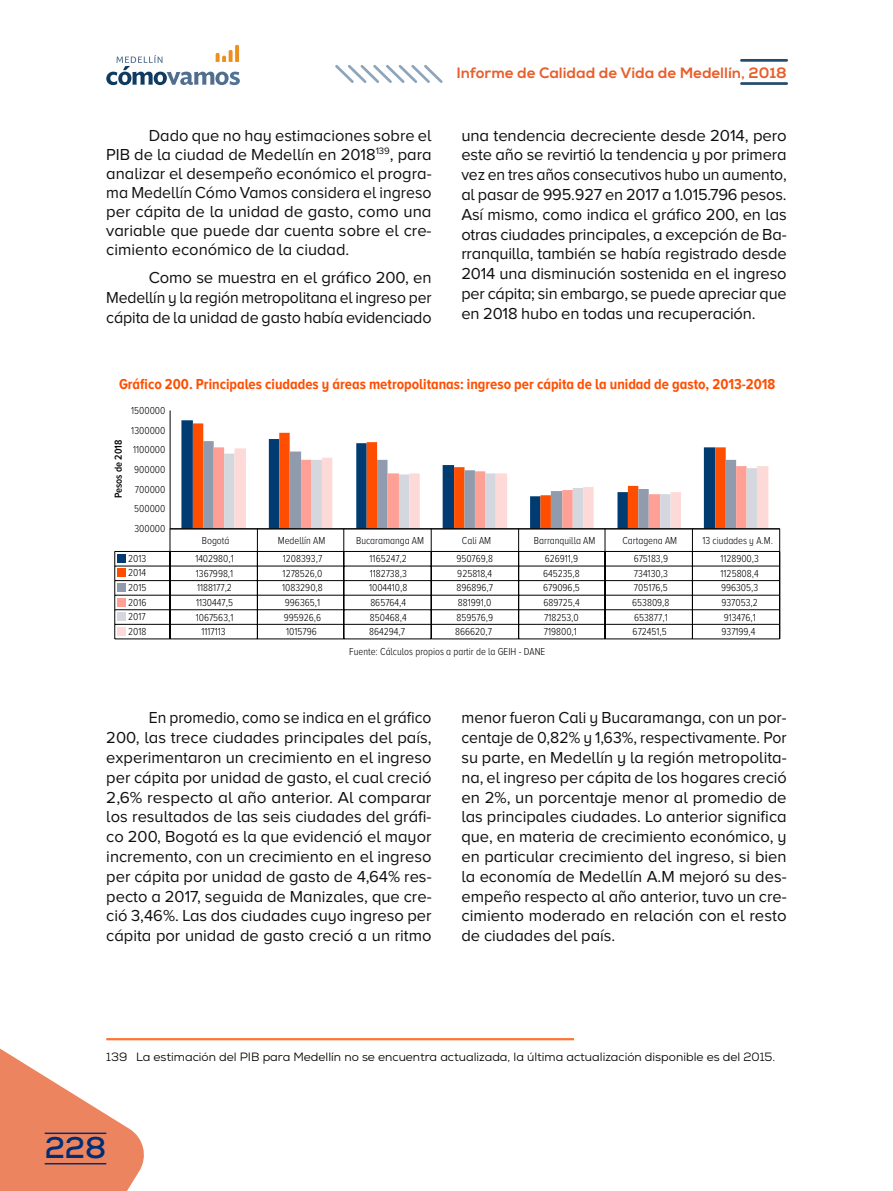
<style>
.page{position:relative;width:893px;height:1191px;background:#fff}
.page>*{position:absolute;margin:0;border:0;box-sizing:border-box;transform-origin:0 0}
.t1{font:700 30px "Nexa";color:#002d74}
.t2{font:16.5px/19.8px "Proxima Nova A";color:#0f0f0f;text-align:justify}
.t3{font:16.5px/19.8px "Proxima Nova A";color:#0f0f0f;text-align:justify;scale:.95 1}
.t4{font:700 15px "Proxima Nova A Cond";color:#ff4e00}
.t5{font:800 15px "Nexa";color:#e75f2c}
.t6{font:12px "Nexa";color:#000}
.t7{font:300 10.5px "Proxima Nova A Cond";color:#000}
.t8{font:600 10.5px "Proxima Nova A Cond";color:#000}
</style>
<div class="page">
<svg style="left:335px;top:65px;width:108px;height:18px"></svg>
<hr style="left:741px;top:59px;width:46px;height:3px;background:#0e3b5f">
<hr style="left:741px;top:82px;width:46px;height:3px;background:#0e3b5f">
<svg style="left:106px;top:45px;width:134px;height:40px"></svg>
<svg style="left:0;top:1048px;width:144px;height:143px"></svg>
<hr style="left:45px;top:1163px;width:61px;height:1px;background:#002d74">
<hr style="left:45px;top:1132px;width:61px;height:2px;background:#002d74">
<svg style="left:181px;top:420px;width:12px;height:108px"></svg>
<svg style="left:193px;top:423px;width:97px;height:105px"></svg>
<svg style="left:203px;top:441px;width:175px;height:87px"></svg>
<svg style="left:214px;top:447px;width:512px;height:81px"></svg>
<svg style="left:234px;top:448px;width:534px;height:80px"></svg>
<hr style="left:170px;top:410px;width:1px;height:119px;background:#000">
<hr style="left:170px;top:528px;width:610px;height:1px;background:#000">
<hr style="left:115px;top:551px;width:665px;height:1px;background:#000">
<div style="left:117px;top:554px;width:9px;height:8px;background:#003b71"></div>
<hr style="left:115px;top:565px;width:665px;height:1px;background:#000">
<div style="left:117px;top:568px;width:9px;height:9px;background:#ff4e00"></div>
<hr style="left:115px;top:580px;width:665px;height:1px;background:#000">
<div style="left:117px;top:583px;width:9px;height:8px;background:#909bad"></div>
<hr style="left:115px;top:595px;width:665px;height:1px;background:#000">
<div style="left:117px;top:598px;width:9px;height:8px;background:#fea095"></div>
<hr style="left:115px;top:609px;width:665px;height:1px;background:#000">
<div style="left:117px;top:612px;width:9px;height:9px;background:#d4d8de"></div>
<hr style="left:115px;top:624px;width:665px;height:1px;background:#000">
<svg style="left:114px;top:551px;width:1px;height:88px"></svg>
<hr style="left:115px;top:638px;width:665px;height:1px;background:#000">
<svg style="left:170px;top:528px;width:1px;height:110px"></svg>
<svg style="left:224px;top:453px;width:533px;height:186px"></svg>
<svg style="left:779px;top:528px;width:1px;height:110px"></svg>
<div style="left:117px;top:627px;width:9px;height:8px;background:#fddad7"></div>
<hr style="left:106px;top:1038px;width:468px;height:1px;background:#ff5200">
<hr style="left:106px;top:1039px;width:468px;height:1px;background:#ff5200">
<p class="t2" style="left:106px;top:125px;width:327px;line-height:19px;text-indent:43px">Dado que no hay estimaciones sobre el PIB de la ciudad de Medellín en 2018<sup>139</sup>, para analizar el desempeño económico el progra&shy;ma Medellín Cómo Vamos considera el ingreso per cápita de la unidad de gasto, como una variable que puede dar cuenta sobre el cre&shy;cimiento económico de la ciudad.</p>
<p class="t2" style="left:106px;top:268px;width:327px;text-indent:43px">Como se muestra en el gráfico 200, en Medellín y la región metropolitana el ingreso per cápita de la unidad de gasto había evidenciado</p>
<p class="t5" style="left:456px;top:63px;width:332px">Informe de Calidad de Vida de Medellín, 2018</p>
<p class="t2" style="left:461px;top:125px;width:327px">una tendencia decreciente desde 2014, pero este año se revirtió la tendencia y por primera vez en tres años consecutivos hubo un aumento, al pasar de 995.927 en 2017 a 1.015.796 pesos.<br>Así mismo, como indica el gráfico 200, en las otras ciudades principales, a excepción de Ba&shy;rranquilla, también se había registrado desde 2014 una disminución sostenida en el ingreso per cápita; sin embargo, se puede apreciar que en 2018 hubo en todas una recuperación.</p>
<p class="t4" style="left:119px;top:375px;width:658px">Gráfico 200. Principales ciudades y áreas metropolitanas: ingreso per cápita de la unidad de gasto, 2013-2018</p>
<p class="t7" style="left:131px;top:404px;width:36px">1500000</p>
<p class="t8" style="left:112px;top:498px;width:60px;rotate:-90deg">Pesos de 2018</p>
<p class="t7" style="left:131px;top:424px;width:36px">1300000</p>
<p class="t7" style="left:133px;top:444px;width:34px">1100000</p>
<p class="t7" style="left:134px;top:464px;width:33px">900000</p>
<p class="t7" style="left:135px;top:483px;width:32px">700000</p>
<p class="t7" style="left:134px;top:503px;width:33px">500000</p>
<p class="t7" style="left:134px;top:523px;width:33px">300000</p>
<p class="t7" style="left:202px;top:534px;width:29px">Bogotá</p>
<p class="t7" style="left:278px;top:534px;width:49px">Medellín AM</p>
<p class="t7" style="left:356px;top:534px;width:69px">Bucaramanga AM</p>
<p class="t7" style="left:462px;top:534px;width:31px">Cali AM</p>
<p class="t7" style="left:534px;top:534px;width:63px">Barranquilla AM</p>
<p class="t7" style="left:622px;top:534px;width:56px">Cartagena AM</p>
<p class="t7" style="left:702px;top:534px;width:72px">13 ciudades y A.M.</p>
<p class="t7" style="left:128px;top:552px;width:20px">2013</p>
<p class="t7" style="left:195px;top:553px;width:40px">1402980,1</p>
<p class="t7" style="left:283px;top:553px;width:41px">1208393,7</p>
<p class="t7" style="left:370px;top:553px;width:39px">1165247,2</p>
<p class="t7" style="left:456px;top:553px;width:38px">950769,8</p>
<p class="t7" style="left:545px;top:553px;width:35px">626911,9</p>
<p class="t7" style="left:634px;top:553px;width:36px">675183,9</p>
<p class="t7" style="left:720px;top:553px;width:40px">1128900,3</p>
<p class="t7" style="left:128px;top:567px;width:19px">2014</p>
<p class="t7" style="left:196px;top:567px;width:39px">1367998,1</p>
<p class="t7" style="left:283px;top:567px;width:41px">1278526,0</p>
<p class="t7" style="left:370px;top:567px;width:39px">1182738,3</p>
<p class="t7" style="left:457px;top:567px;width:36px">925818,4</p>
<p class="t7" style="left:543px;top:567px;width:38px">645235,8</p>
<p class="t7" style="left:634px;top:567px;width:35px">734130,3</p>
<p class="t7" style="left:721px;top:567px;width:40px">1125808,4</p>
<p class="t7" style="left:128px;top:582px;width:20px">2015</p>
<p class="t7" style="left:197px;top:582px;width:36px">1188177,2</p>
<p class="t7" style="left:282px;top:582px;width:42px">1083290,8</p>
<p class="t7" style="left:369px;top:582px;width:40px">1004410,8</p>
<p class="t7" style="left:456px;top:582px;width:38px">896896,7</p>
<p class="t7" style="left:543px;top:582px;width:38px">679096,5</p>
<p class="t7" style="left:634px;top:582px;width:36px">705176,5</p>
<p class="t7" style="left:721px;top:582px;width:39px">996305,3</p>
<p class="t7" style="left:128px;top:596px;width:20px">2016</p>
<p class="t7" style="left:196px;top:597px;width:38px">1130447,5</p>
<p class="t7" style="left:285px;top:597px;width:37px">996365,1</p>
<p class="t7" style="left:370px;top:597px;width:37px">865764,4</p>
<p class="t7" style="left:458px;top:597px;width:35px">881991,0</p>
<p class="t7" style="left:543px;top:597px;width:38px">689725,4</p>
<p class="t7" style="left:632px;top:597px;width:39px">653809,8</p>
<p class="t7" style="left:721px;top:597px;width:38px">937053,2</p>
<p class="t7" style="left:128px;top:611px;width:19px">2017</p>
<p class="t7" style="left:196px;top:611px;width:39px">1067563,1</p>
<p class="t7" style="left:284px;top:611px;width:39px">995926,6</p>
<p class="t7" style="left:370px;top:611px;width:38px">850468,4</p>
<p class="t7" style="left:456px;top:611px;width:38px">859576,9</p>
<p class="t7" style="left:544px;top:611px;width:36px">718253,0</p>
<p class="t7" style="left:634px;top:611px;width:35px">653877,1</p>
<p class="t7" style="left:724px;top:611px;width:34px">913476,1</p>
<p class="t7" style="left:128px;top:626px;width:20px">2018</p>
<p class="t7" style="left:201px;top:626px;width:26px">1117113</p>
<p class="t7" style="left:286px;top:626px;width:32px">1015796</p>
<p class="t7" style="left:369px;top:626px;width:37px">864294,7</p>
<p class="t7" style="left:455px;top:626px;width:38px">866620,7</p>
<p class="t7" style="left:544px;top:626px;width:35px">719800,1</p>
<p class="t7" style="left:633px;top:626px;width:36px">672451,5</p>
<p class="t7" style="left:721px;top:626px;width:36px">937199,4</p>
<p class="t7" style="left:349px;top:646px;width:198px">Fuente: Cálculos propios a partir de la GEIH - DANE</p>
<p class="t3" style="left:106px;top:708px;width:344px;text-indent:43px">En promedio, como se indica en el gráfico 200, las trece ciudades principales del país, experimentaron un crecimiento en el ingreso per cápita por unidad de gasto, el cual creció 2,6% respecto al año anterior. Al comparar los resultados de las seis ciudades del gráfi&shy;co 200, Bogotá es la que evidenció el mayor incremento, con un crecimiento en el ingreso per cápita por unidad de gasto de 4,64% res&shy;pecto a 2017, seguida de Manizales, que cre&shy;ció 3,46%. Las dos ciudades cuyo ingreso per cápita por unidad de gasto creció a un ritmo</p>
<p class="t2" style="left:461px;top:708px;width:327px">menor fueron Cali y Bucaramanga, con un por&shy;centaje de 0,82% y 1,63%, respectivamente. Por su parte, en Medellín y la región metropolita&shy;na, el ingreso per cápita de los hogares creció en 2%, un porcentaje menor al promedio de las principales ciudades. Lo anterior significa que, en materia de crecimiento económico, y en particular crecimiento del ingreso, si bien la economía de Medellín A.M mejoró su des&shy;empeño respecto al año anterior, tuvo un cre&shy;cimiento moderado en relación con el resto de ciudades del país.</p>
<p class="t6" style="left:106px;top:1049px;width:670px">139 La estimación del PIB para Medellín no se encuentra actualizada, la última actualización disponible es del 2015.</p>
<h1 class="t1" style="left:45px;top:1128px;width:63px">228</h1>
</div>
